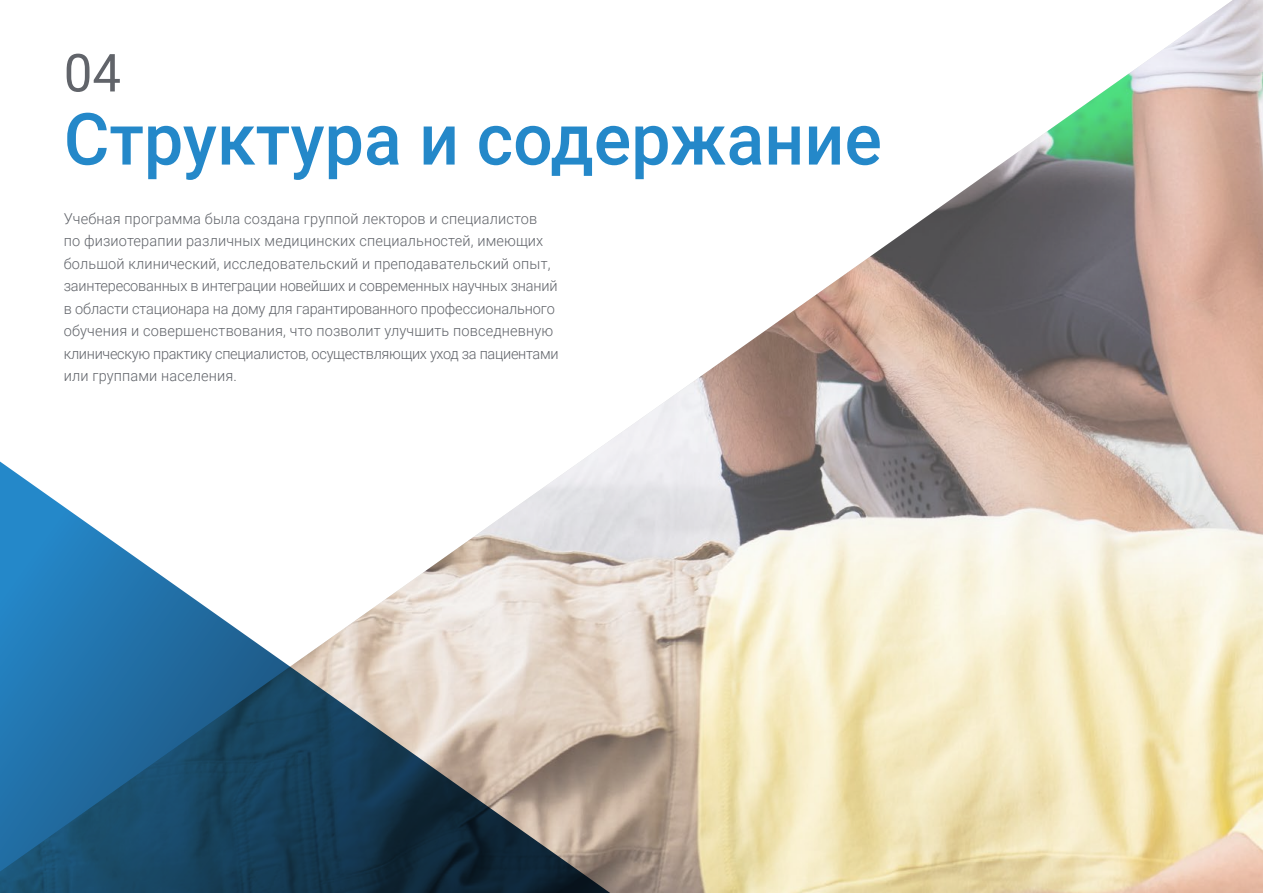
<style>
.page{position:relative;width:1263px;height:893px;background:#fff}
.page>*{position:absolute;margin:0;border:0;box-sizing:border-box;transform-origin:0 0}
.t1{font:500 72px "Roboto";color:#2488c9}
.t2{font:52.5px "Roboto";color:#61646a}
.t3{font:300 15px/22.5px "Roboto";letter-spacing:.01em;color:#61646a}
</style>
<div class="page">
<img style="left:603px;top:0;width:660px;height:893px">
<svg style="left:0;top:446px;width:640px;height:447px"></svg>
<h2 class="t2" style="left:64px;top:36px;width:59px">04</h2>
<h1 class="t1" style="left:64px;top:89px;width:820px">Структура и содержание</h1>
<p class="t3" style="left:64px;top:207px;width:496px">Учебная программа была создана группой лекторов и специалистов<br>по физиотерапии различных медицинских специальностей, имеющих большой клинический, исследовательский и преподавательский опыт, заинтересованных в интеграции новейших и современных научных знаний в области стационара на дому для гарантированного профессионального обучения и совершенствования, что позволит улучшить повседневную клиническую практику специалистов, осуществляющих уход за пациентами или группами населения.</p>
</div>
